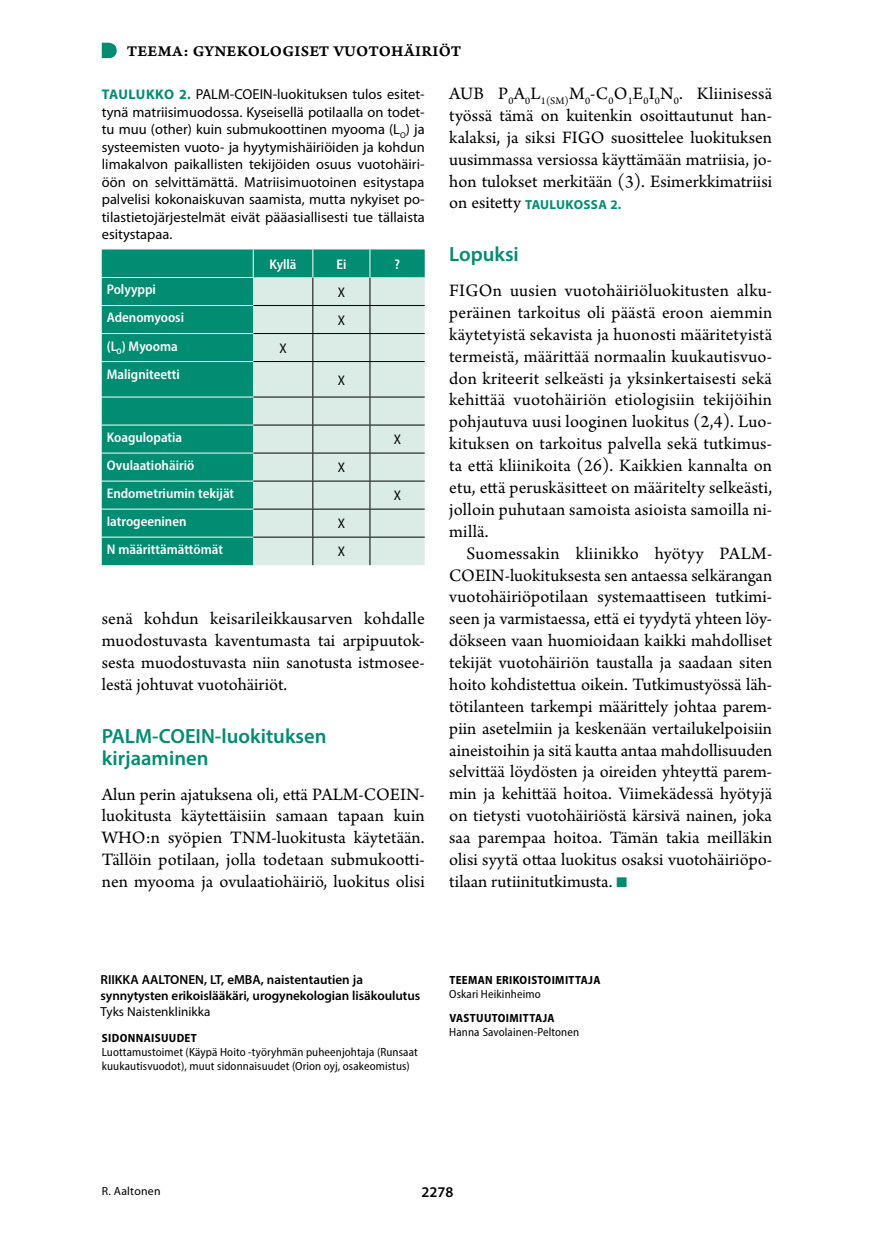
<style>
.page{position:relative;width:874px;height:1241px;background:#fff}
.page>*{position:absolute;margin:0;border:0;box-sizing:border-box;transform-origin:0 0}
.t1{font:600 20.65px/21.9px "Myriad Pro";color:#008d72}
.t2{font:18.38px/21.9px "Arno Pro";color:#000;text-align:justify}
.t3{font:15.75px "Arno Pro Smbd Caption";letter-spacing:.015em;color:#000}
.t4{font:600 14.88px "Myriad Pro";color:#000}
.t5{font:14.35px/17.5px "Myriad Pro";letter-spacing:.005em;color:#000;text-align:justify}
.t6{font:600 semi-condensed 14px "Myriad Pro";color:#fff}
.t7{font:semi-condensed 14px "Myriad Pro";color:#000}
.t8{font:600 13.12px/15.8px "Myriad Pro";letter-spacing:-.005em;color:#000}
.t9{font:700 13.12px "Myriad Pro";letter-spacing:.03em;color:#008d72}
.t10{font:13.12px "Myriad Pro";color:#000}
.t11{font:semi-condensed 11.9px/14px "Myriad Pro";letter-spacing:.01em;color:#000}
.t12{font:700 semi-condensed 11.9px "Myriad Pro";letter-spacing:.03em;color:#000}
.t13{font:11.9px "Myriad Pro";letter-spacing:.02em;color:#000}
.s1{font-weight:700;font-size:14px;color:#008d72}
.s2{font-family:"Arno Pro";font-weight:400;font-size:18.38px;color:#000}
.s3{color:#008d72}
</style>
<div class="page">
<svg style="left:102px;top:43px;width:15px;height:15px"></svg>
<div style="left:102px;top:249px;width:322px;height:316px;background:#008d72"></div>
<div style="left:253px;top:277px;width:171px;height:288px;background:#dbece7"></div>
<hr style="left:253px;top:305px;width:60px;height:1px;background:#000">
<hr style="left:313px;top:305px;width:57px;height:1px;background:#000">
<hr style="left:253px;top:333px;width:60px;height:1px;background:#000">
<hr style="left:313px;top:333px;width:57px;height:1px;background:#000">
<hr style="left:253px;top:361px;width:60px;height:1px;background:#000">
<hr style="left:313px;top:361px;width:57px;height:1px;background:#000">
<hr style="left:312px;top:362px;width:1px;height:34px;background:#000">
<hr style="left:253px;top:396px;width:60px;height:1px;background:#000">
<hr style="left:313px;top:396px;width:57px;height:1px;background:#000">
<hr style="left:253px;top:424px;width:60px;height:1px;background:#000">
<hr style="left:313px;top:424px;width:57px;height:1px;background:#000">
<hr style="left:253px;top:452px;width:60px;height:1px;background:#000">
<hr style="left:313px;top:452px;width:57px;height:1px;background:#000">
<hr style="left:253px;top:480px;width:60px;height:1px;background:#000">
<hr style="left:313px;top:480px;width:57px;height:1px;background:#000">
<hr style="left:253px;top:508px;width:60px;height:1px;background:#000">
<hr style="left:313px;top:508px;width:57px;height:1px;background:#000">
<hr style="left:102px;top:305px;width:151px;height:1px;background:#fff">
<hr style="left:102px;top:333px;width:151px;height:1px;background:#fff">
<hr style="left:102px;top:361px;width:151px;height:1px;background:#fff">
<hr style="left:102px;top:396px;width:151px;height:1px;background:#fff">
<hr style="left:102px;top:424px;width:151px;height:1px;background:#fff">
<hr style="left:102px;top:452px;width:151px;height:1px;background:#fff">
<hr style="left:102px;top:480px;width:151px;height:1px;background:#fff">
<hr style="left:102px;top:508px;width:151px;height:1px;background:#fff">
<hr style="left:370px;top:305px;width:54px;height:1px;background:#000">
<hr style="left:370px;top:333px;width:54px;height:1px;background:#000">
<hr style="left:370px;top:361px;width:54px;height:1px;background:#000">
<hr style="left:369px;top:362px;width:1px;height:34px;background:#000">
<hr style="left:370px;top:396px;width:54px;height:1px;background:#000">
<hr style="left:370px;top:424px;width:54px;height:1px;background:#000">
<hr style="left:370px;top:452px;width:54px;height:1px;background:#000">
<hr style="left:370px;top:480px;width:54px;height:1px;background:#000">
<hr style="left:370px;top:508px;width:54px;height:1px;background:#000">
<svg style="left:312px;top:249px;width:1px;height:112px"></svg>
<svg style="left:369px;top:249px;width:1px;height:112px"></svg>
<svg style="left:253px;top:249px;width:1px;height:28px"></svg>
<hr style="left:102px;top:277px;width:151px;height:1px;background:#fff">
<hr style="left:102px;top:536px;width:151px;height:1px;background:#fff">
<hr style="left:253px;top:536px;width:60px;height:1px;background:#000">
<hr style="left:313px;top:536px;width:57px;height:1px;background:#000">
<svg style="left:312px;top:397px;width:1px;height:168px"></svg>
<hr style="left:370px;top:536px;width:54px;height:1px;background:#000">
<svg style="left:369px;top:397px;width:1px;height:168px"></svg>
<p class="t3" style="left:127px;top:41px;width:336px">TEEMA: GYNEKOLOGISET VUOTOHÄIRIÖT</p>
<p class="t5" style="left:102px;top:86px;width:324px"><span class="s1">TAULUKKO 2.</span> PALM-COEIN-luokituksen tulos esitet&shy;tynä matriisimuodossa. Kyseisellä potilaalla on todet&shy;tu muu (other) kuin submukoottinen myooma (L<sub>O</sub>) ja systeemisten vuoto- ja hyytymishäiriöiden ja kohdun limakalvon paikallisten tekijöiden osuus vuotohäiri&shy;öön on selvittämättä. Matriisimuotoinen esitystapa palvelisi kokonaiskuvan saamista, mutta nykyiset po&shy;tilastietojärjestelmät eivät pääasiallisesti tue tällaista esitystapaa.</p>
<p class="t6" style="left:269px;top:255px;width:29px">Kyllä</p>
<p class="t6" style="left:336px;top:255px;width:11px">Ei</p>
<p class="t6" style="left:394px;top:255px;width:7px">?</p>
<p class="t6" style="left:107px;top:281px;width:51px">Polyyppi</p>
<p class="t7" style="left:337px;top:283px;width:9px">X</p>
<p class="t6" style="left:107px;top:309px;width:79px">Adenomyoosi</p>
<p class="t7" style="left:337px;top:311px;width:9px">X</p>
<p class="t6" style="left:107px;top:337px;width:73px">(L<sub>O</sub>) Myooma</p>
<p class="t7" style="left:279px;top:339px;width:9px">X</p>
<p class="t6" style="left:107px;top:365px;width:74px">Maligniteetti</p>
<p class="t7" style="left:337px;top:371px;width:9px">X</p>
<p class="t6" style="left:107px;top:428px;width:77px">Koagulopatia</p>
<p class="t7" style="left:393px;top:431px;width:9px">X</p>
<p class="t6" style="left:107px;top:456px;width:89px">Ovulaatiohäiriö</p>
<p class="t7" style="left:337px;top:459px;width:9px">X</p>
<p class="t6" style="left:107px;top:484px;width:129px">Endometriumin tekijät</p>
<p class="t7" style="left:393px;top:487px;width:9px">X</p>
<p class="t6" style="left:107px;top:512px;width:81px">Iatrogeeninen</p>
<p class="t7" style="left:337px;top:515px;width:9px">X</p>
<p class="t6" style="left:107px;top:540px;width:118px">N määrittämättömät</p>
<p class="t7" style="left:337px;top:543px;width:9px">X</p>
<p class="t2" style="left:102px;top:609px;width:324px">senä kohdun keisarileikkausarven kohdalle muodostuvasta kaventumasta tai arpipuutok&shy;sesta muodostuvasta niin sanotusta istmosee&shy;lestä johtuvat vuotohäiriöt.</p>
<p class="t1" style="left:102px;top:724px;width:226px">PALM-COEIN-luokituksen kirjaaminen</p>
<p class="t2" style="left:102px;top:784px;width:324px">Alun perin ajatuksena oli, että PALM-COEIN&shy;luokitusta käytettäisiin samaan tapaan kuin WHO:n syöpien TNM-luokitusta käytetään.<br>Tällöin potilaan, jolla todetaan submukootti&shy;nen myooma ja ovulaatiohäiriö, luokitus olisi</p>
<p class="t2" style="left:449px;top:84px;width:324px">AUB P<sub>0</sub>A<sub>0</sub>L<sub>1(SM)</sub>M<sub>0</sub>-C<sub>0</sub>O<sub>1</sub>E<sub>0</sub>I<sub>0</sub>N<sub>0</sub>. Kliinisessä työssä tämä on kuitenkin osoittautunut han&shy;kalaksi, ja siksi FIGO suosittelee luokituksen uusimmassa versiossa käyttämään matriisia, jo&shy;hon tulokset merkitään (3). Esimerkkimatriisi</p>
<p class="t9" style="left:449px;top:195px;width:173px"><span class="s2">on esitetty</span> TAULUKOSSA 2.</p>
<p class="t1" style="left:449px;top:242px;width:71px">Lopuksi</p>
<p class="t2" style="left:449px;top:280px;width:324px">FIGOn uusien vuotohäiriöluokitusten alku&shy;peräinen tarkoitus oli päästä eroon aiemmin käytetyistä sekavista ja huonosti määritetyistä termeistä, määrittää normaalin kuukautisvuo&shy;don kriteerit selkeästi ja yksinkertaisesti sekä kehittää vuotohäiriön etiologisiin tekijöihin pohjautuva uusi looginen luokitus (2,4). Luo&shy;kituksen on tarkoitus palvella sekä tutkimus&shy;ta että kliinikoita (26). Kaikkien kannalta on etu, että peruskäsitteet on määritelty selkeästi, jolloin puhutaan samoista asioista samoilla ni&shy;millä.</p>
<p class="t2" style="left:449px;top:543px;width:324px;text-indent:17px">Suomessakin kliinikko hyötyy PALM-COEIN-luokituksesta sen antaessa selkärangan vuotohäiriöpotilaan systemaattiseen tutkimi&shy;seen ja varmistaessa, että ei tyydytä yhteen löy&shy;dökseen vaan huomioidaan kaikki mahdolliset tekijät vuotohäiriön taustalla ja saadaan siten hoito kohdistettua oikein. Tutkimustyössä läh&shy;tötilanteen tarkempi määrittely johtaa parem&shy;piin asetelmiin ja keskenään vertailukelpoisiin aineistoihin ja sitä kautta antaa mahdollisuuden selvittää löydösten ja oireiden yhteyttä parem&shy;min ja kehittää hoitoa. Viimekädessä hyötyjä on tietysti vuotohäiriöstä kärsivä nainen, joka saa parempaa hoitoa. Tämän takia meilläkin olisi syytä ottaa luokitus osaksi vuotohäiriöpo&shy;tilaan rutiinitutkimusta. <span class="s3">■</span></p>
<p class="t8" style="left:100px;top:971px;width:321px">RIIKKA AALTONEN, LT, eMBA, naistentautien ja synnytysten erikoislääkäri, urogynekologian lisäkoulutus</p>
<p class="t10" style="left:100px;top:1003px;width:111px">Tyks Naistenklinikka</p>
<p class="t12" style="left:102px;top:1030px;width:96px">SIDONNAISUUDET</p>
<p class="t11" style="left:102px;top:1044px;width:317px">Luottamustoimet (Käypä Hoito -työryhmän puheenjohtaja (Runsaat kuukautisvuodot), muut sidonnaisuudet (Orion oyj, osakeomistus)</p>
<p class="t12" style="left:449px;top:971px;width:152px">TEEMAN ERIKOISTOIMITTAJA</p>
<p class="t11" style="left:449px;top:986px;width:93px">Oskari Heikinheimo</p>
<p class="t12" style="left:449px;top:1009px;width:107px">VASTUUTOIMITTAJA</p>
<p class="t11" style="left:449px;top:1024px;width:131px">Hanna Savolainen-Peltonen</p>
<p class="t13" style="left:102px;top:1183px;width:60px">R. Aaltonen</p>
<p class="t4" style="left:421px;top:1182px;width:33px">2278</p>
</div>
